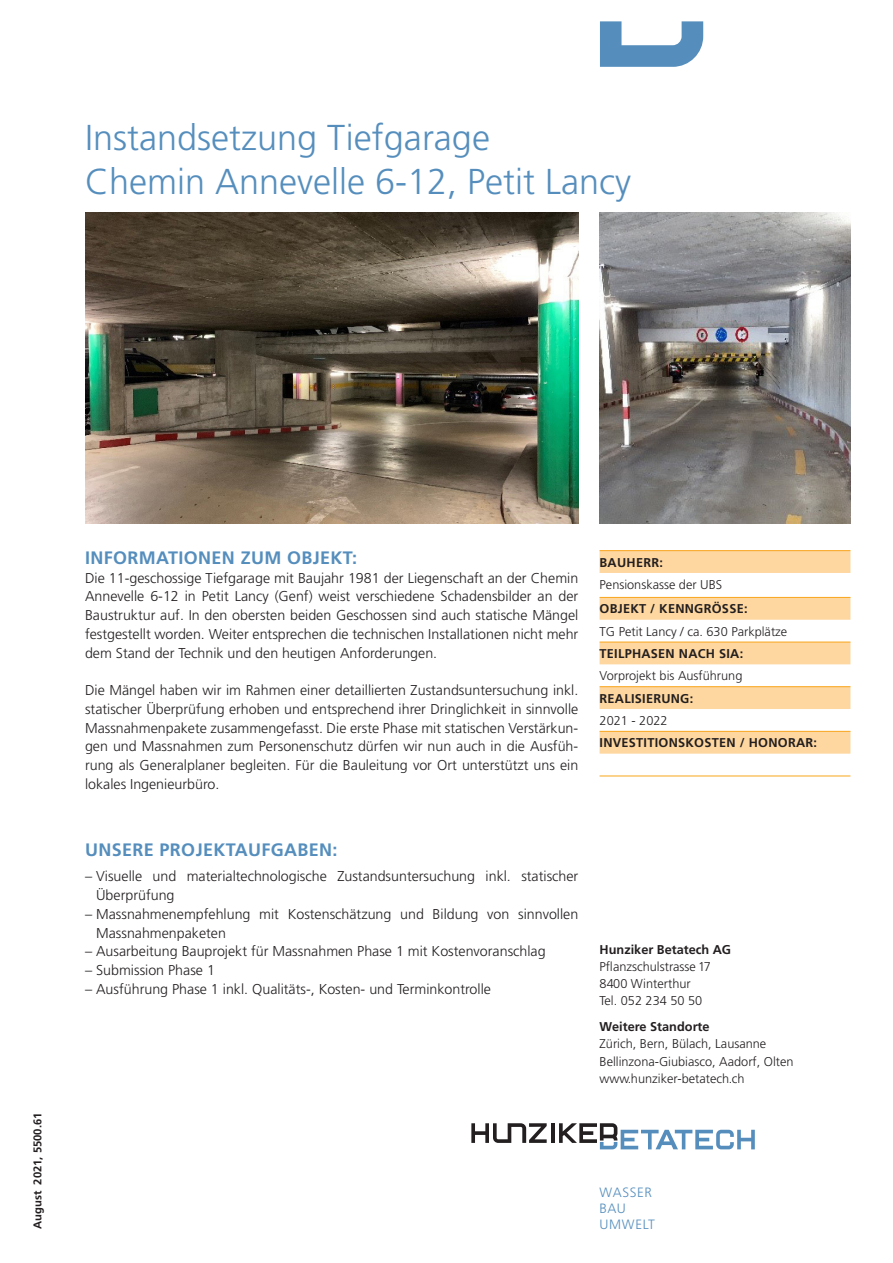
<style>
.page{position:relative;width:893px;height:1263px;background:#fff}
.page>*{position:absolute;margin:0;border:0;box-sizing:border-box;transform-origin:0 0}
.Haupttitel{font:300 36px "Frutiger LT Std";color:#558ebd}
.Lauftext{font:700 18px "Frutiger LT Std";letter-spacing:.02em;color:#558ebd}
.Titel_Lauftext{font:700 18px "Frutiger LT Std";letter-spacing:.02em;color:#558ebd}
.Lauftext-2{font:300 14.25px/18.8px "Frutiger LT Std";color:#231f20;text-align:justify}
.t1{font:300 13.5px/16.2px "Frutiger LT Std";letter-spacing:.05em;color:#558ebd}
.Tabelle_Lauftext{font:300 12.75px/17.2px "Frutiger LT Std";color:#231f20}
.Tabelle_Titel{font:700 12.75px "Frutiger LT Std";letter-spacing:.02em;color:#231f20}
.t2{font:700 11.25px "Frutiger LT Std";color:#231f20}
.s1{font-weight:700}
</style>
<div class="page">
<hr style="left:551px;top:1123px;width:3px;height:20px;background:#231f20">
<svg style="left:471px;top:1123px;width:76px;height:20px"></svg>
<svg style="left:559px;top:1123px;width:196px;height:26px"></svg>
<svg style="left:600px;top:21px;width:103px;height:46px"></svg>
<img style="left:600px;top:213px;width:250px;height:310px">
<img style="left:85px;top:213px;width:493px;height:310px">
<svg style="left:600px;top:551px;width:250px;height:203px;fill:#fed7a0"></svg>
<hr style="left:600px;top:550px;width:250px;height:1px;background:#f9a51b">
<hr style="left:600px;top:597px;width:250px;height:1px;background:#f9a51b">
<hr style="left:600px;top:776px;width:250px;height:1px;background:#f9a51b">
<hr style="left:600px;top:642px;width:250px;height:1px;background:#f9a51b">
<hr style="left:600px;top:686px;width:250px;height:1px;background:#f9a51b">
<hr style="left:600px;top:731px;width:250px;height:1px;background:#f9a51b">
<p class="Haupttitel" style="left:85px;top:118px;width:406px">Instandsetzung Tiefgarage</p>
<p class="Haupttitel" style="left:85px;top:161px;width:548px">Chemin Annevelle 6-12, Petit Lancy</p>
<p class="t2" style="left:31px;top:1229px;width:118px;rotate:-90deg">August 2021, 5500.61</p>
<p class="Lauftext" style="left:85px;top:547px;width:273px">INFORMATIONEN ZUM OBJEKT:</p>
<p class="Lauftext-2" style="left:85px;top:568px;width:495px">Die 11-geschossige Tiefgarage mit Baujahr 1981 der Liegenschaft an der Chemin Annevelle 6-12 in Petit Lancy (Genf) weist verschiedene Schadensbilder an der Baustruktur auf. In den obersten beiden Geschossen sind auch statische Mängel festgestellt worden. Weiter entsprechen die technischen Installationen nicht mehr dem Stand der Technik und den heutigen Anforderungen.</p>
<p class="Lauftext-2" style="left:85px;top:681px;width:495px">Die Mängel haben wir im Rahmen einer detaillierten Zustandsuntersuchung inkl. statischer Überprüfung erhoben und entsprechend ihrer Dringlichkeit in sinnvolle Massnahmenpakete zusammengefasst. Die erste Phase mit statischen Verstärkun&shy;gen und Massnahmen zum Personenschutz dürfen wir nun auch in die Ausfüh&shy;rung als Generalplaner begleiten. Für die Bauleitung vor Ort unterstützt uns ein lokales Ingenieurbüro.</p>
<p class="Titel_Lauftext" style="left:85px;top:839px;width:254px">UNSERE PROJEKTAUFGABEN:</p>
<p class="Lauftext-2" style="left:96px;top:867px;width:484px;text-indent:-11px">– Visuelle und materialtechnologische Zustandsuntersuchung inkl. statischer<br>Überprüfung</p>
<p class="Lauftext-2" style="left:96px;top:905px;width:484px;text-indent:-11px">– Massnahmenempfehlung mit Kostenschätzung und Bildung von sinnvollen<br>Massnahmenpaketen</p>
<p class="Lauftext-2" style="left:85px;top:942px;width:462px">– Ausarbeitung Bauprojekt für Massnahmen Phase 1 mit Kostenvoranschlag</p>
<p class="Lauftext-2" style="left:85px;top:961px;width:131px">– Submission Phase 1</p>
<p class="Lauftext-2" style="left:85px;top:980px;width:407px">– Ausführung Phase 1 inkl. Qualitäts-, Kosten- und Terminkontrolle</p>
<p class="Tabelle_Titel" style="left:600px;top:555px;width:65px">BAUHERR:</p>
<p class="Tabelle_Lauftext" style="left:600px;top:576px;width:124px">Pensionskasse der UBS</p>
<p class="Tabelle_Titel" style="left:600px;top:601px;width:149px">OBJEKT / KENNGRÖSSE:</p>
<p class="Tabelle_Lauftext" style="left:600px;top:623px;width:189px">TG Petit Lancy / ca. 630 Parkplätze</p>
<p class="Tabelle_Titel" style="left:600px;top:646px;width:145px">TEILPHASEN NACH SIA:</p>
<p class="Tabelle_Lauftext" style="left:600px;top:667px;width:144px">Vorprojekt bis Ausführung</p>
<p class="Tabelle_Titel" style="left:600px;top:691px;width:95px">REALISIERUNG:</p>
<p class="Tabelle_Lauftext" style="left:600px;top:712px;width:70px">2021 - 2022</p>
<p class="Tabelle_Titel" style="left:600px;top:735px;width:219px">INVESTITIONSKOSTEN / HONORAR:</p>
<p class="Tabelle_Lauftext" style="left:600px;top:941px;width:133px"><span class="s1">Hunziker Betatech AG<br></span>Pflanzschulstrasse 17<br>8400 Winterthur<br>Tel. 052 234 50 50</p>
<p class="Tabelle_Lauftext" style="left:600px;top:1018px;width:196px"><span class="s1">Weitere Standorte<br></span>Zürich, Bern, Bülach, Lausanne<br>Bellinzona-Giubiasco, Aadorf, Olten www.hunziker-betatech.ch</p>
<p class="t1" style="left:600px;top:1184px;width:57px">WASSER<br>BAU<br>UMWELT</p>
</div>
